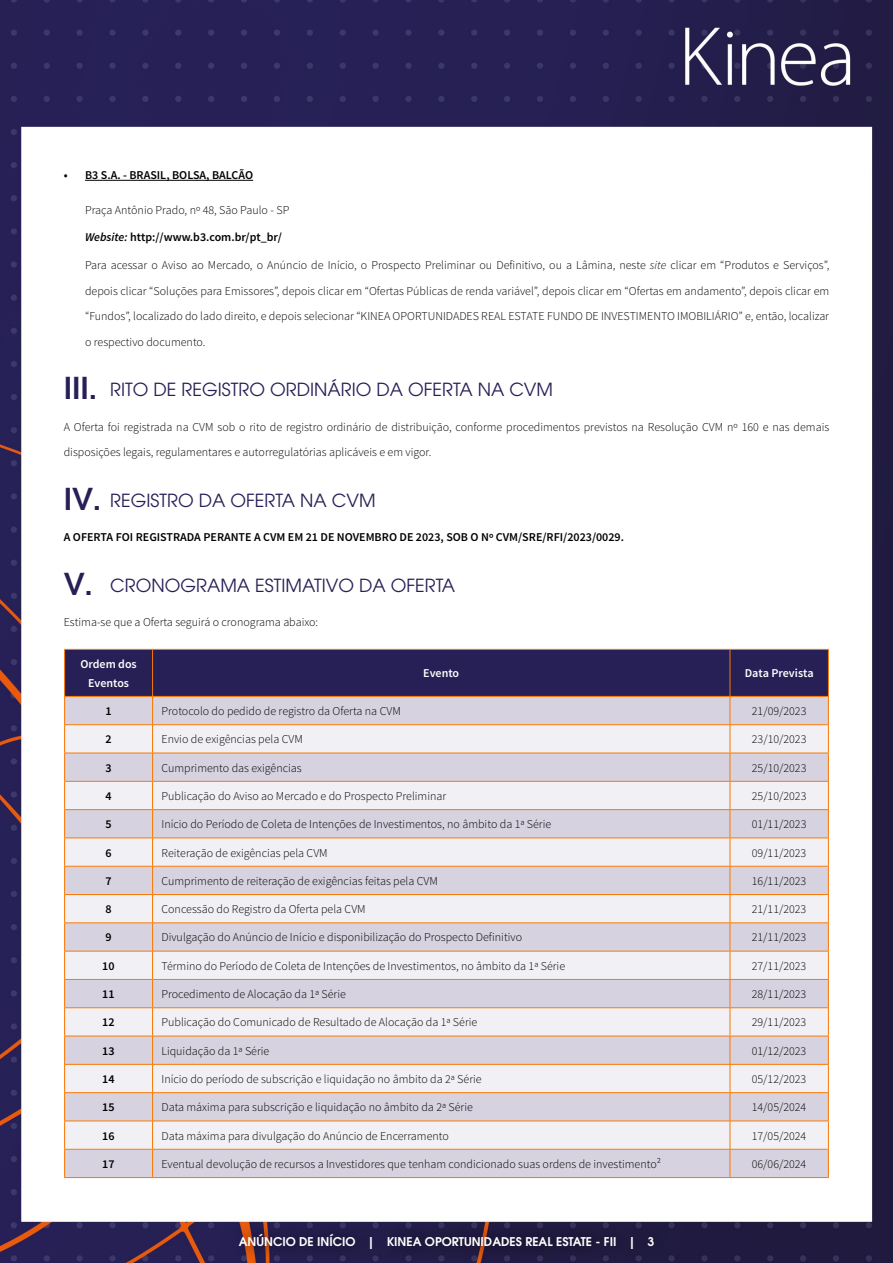
<style>
.page{position:relative;width:893px;height:1263px;background:#fff}
.page>*{position:absolute;margin:0;border:0;box-sizing:border-box;transform-origin:0 0}
.t1{font:18px "ITC Avant Garde Pro";color:#272056}
.t2{font:300 12px/25.7px "Source Sans Pro";color:#000;text-align:justify}
.t3{font:600 12px "Source Sans Pro";color:#000}
.t4{font:600 12px "ITC Avant Garde Pro";color:#fff}
.t5{font:600 12px/18.8px "Source Sans Pro";color:#fff;text-align:center}
.s1{font-style:italic}
.s2{font-weight:600;font-size:30px}
</style>
<div class="page">
<img style="left:0;top:0;width:893px;height:1263px">
<div style="left:230px;top:1222px;width:441px;height:40px;background:#000;opacity:.75"></div>
<hr style="left:85px;top:180px;width:168px;height:1px;background:#000">
<svg style="left:64px;top:649px;width:765px;height:528px"></svg>
<hr style="left:64px;top:1177px;width:89px;height:1px;background:#fa7804">
<hr style="left:153px;top:1177px;width:577px;height:1px;background:#fa7804">
<hr style="left:730px;top:1177px;width:99px;height:1px;background:#fa7804">
<p class="t3" style="left:64px;top:168px;width:191px">• B3 S.A. - BRASIL, BOLSA, BALCÃO</p>
<p class="t2" style="left:85px;top:197px;width:206px">Praça Antônio Prado, nº 48, São Paulo - SP</p>
<p class="t3" style="left:85px;top:230px;width:198px"><span class="s1">Website:</span> http://www.b3.com.br/pt_br/</p>
<p class="t2" style="left:85px;top:252px;width:746px">Para acessar o Aviso ao Mercado, o Anúncio de Início, o Prospecto Preliminar ou Definitivo, ou a Lâmina, neste <span class="s1">site</span> clicar em “Produtos e Serviços”, depois clicar “Soluções para Emissores”, depois clicar em “Ofertas Públicas de renda variável”, depois clicar em “Ofertas em andamento”, depois clicar em “Fundos”, localizado do lado direito, e depois selecionar “KINEA OPORTUNIDADES REAL ESTATE FUNDO DE INVESTIMENTO IMOBILIÁRIO” e, então, localizar o respectivo documento.</p>
<h1 class="t1" style="left:64px;top:378px;width:491px"><span class="s2">III.</span> RITO DE REGISTRO ORDINÁRIO DA OFERTA NA CVM</h1>
<p class="t2" style="left:64px;top:414px;width:767px">A Oferta foi registrada na CVM sob o rito de registro ordinário de distribuição, conforme procedimentos previstos na Resolução CVM nº 160 e nas demais disposições legais, regulamentares e autorregulatórias aplicáveis e em vigor.</p>
<h1 class="t1" style="left:64px;top:489px;width:313px"><span class="s2">IV.</span> REGISTRO DA OFERTA NA CVM</h1>
<p class="t3" style="left:64px;top:530px;width:562px">A OFERTA FOI REGISTRADA PERANTE A CVM EM 21 DE NOVEMBRO DE 2023, SOB O Nº CVM/SRE/RFI/2023/0029.</p>
<h1 class="t1" style="left:64px;top:574px;width:393px"><span class="s2">V.</span> CRONOGRAMA ESTIMATIVO DA OFERTA</h1>
<p class="t2" style="left:64px;top:610px;width:256px">Estima-se que a Oferta seguirá o cronograma abaixo:</p>
<p class="t5" style="left:80px;top:655px;width:58px">Ordem dos<br>Eventos</p>
<p class="t5" style="left:423px;top:664px;width:37px">Evento</p>
<p class="t5" style="left:745px;top:664px;width:70px">Data Prevista</p>
<p class="t3" style="left:105px;top:703px;width:8px">1</p>
<p class="t2" style="left:162px;top:698px;width:241px">Protocolo do pedido de registro da Oferta na CVM</p>
<p class="t2" style="left:752px;top:698px;width:56px">21/09/2023</p>
<p class="t3" style="left:105px;top:732px;width:8px">2</p>
<p class="t2" style="left:162px;top:727px;width:143px">Envio de exigências pela CVM</p>
<p class="t2" style="left:752px;top:727px;width:56px">23/10/2023</p>
<p class="t3" style="left:105px;top:760px;width:8px">3</p>
<p class="t2" style="left:162px;top:755px;width:142px">Cumprimento das exigências</p>
<p class="t2" style="left:752px;top:755px;width:56px">25/10/2023</p>
<p class="t3" style="left:105px;top:788px;width:8px">4</p>
<p class="t2" style="left:161px;top:783px;width:286px">Publicação do Aviso ao Mercado e do Prospecto Preliminar</p>
<p class="t2" style="left:752px;top:783px;width:56px">25/10/2023</p>
<p class="t3" style="left:105px;top:817px;width:8px">5</p>
<p class="t2" style="left:161px;top:811px;width:391px">Início do Período de Coleta de Intenções de Investimentos, no âmbito da 1ª Série</p>
<p class="t2" style="left:752px;top:811px;width:56px">01/11/2023</p>
<p class="t3" style="left:105px;top:845px;width:8px">6</p>
<p class="t2" style="left:161px;top:840px;width:168px">Reiteração de exigências pela CVM</p>
<p class="t2" style="left:752px;top:840px;width:56px">09/11/2023</p>
<p class="t3" style="left:105px;top:873px;width:8px">7</p>
<p class="t2" style="left:161px;top:868px;width:278px">Cumprimento de reiteração de exigências feitas pela CVM</p>
<p class="t2" style="left:752px;top:868px;width:56px">16/11/2023</p>
<p class="t3" style="left:105px;top:902px;width:8px">8</p>
<p class="t2" style="left:161px;top:896px;width:206px">Concessão do Registro da Oferta pela CVM</p>
<p class="t2" style="left:752px;top:896px;width:56px">21/11/2023</p>
<p class="t3" style="left:105px;top:930px;width:8px">9</p>
<p class="t2" style="left:161px;top:925px;width:362px">Divulgação do Anúncio de Início e disponibilização do Prospecto Definitivo</p>
<p class="t2" style="left:752px;top:925px;width:56px">21/11/2023</p>
<p class="t3" style="left:102px;top:958px;width:14px">10</p>
<p class="t2" style="left:161px;top:953px;width:405px">Término do Período de Coleta de Intenções de Investimentos, no âmbito da 1ª Série</p>
<p class="t2" style="left:752px;top:953px;width:56px">27/11/2023</p>
<p class="t3" style="left:102px;top:986px;width:14px">11</p>
<p class="t2" style="left:161px;top:981px;width:186px">Procedimento de Alocação da 1ª Série</p>
<p class="t2" style="left:752px;top:981px;width:56px">28/11/2023</p>
<p class="t3" style="left:102px;top:1015px;width:14px">12</p>
<p class="t2" style="left:161px;top:1010px;width:317px">Publicação do Comunicado de Resultado de Alocação da 1ª Série</p>
<p class="t2" style="left:752px;top:1010px;width:56px">29/11/2023</p>
<p class="t3" style="left:102px;top:1043px;width:14px">13</p>
<p class="t2" style="left:161px;top:1038px;width:109px">Liquidação da 1ª Série</p>
<p class="t2" style="left:752px;top:1038px;width:56px">01/12/2023</p>
<p class="t3" style="left:102px;top:1071px;width:14px">14</p>
<p class="t2" style="left:161px;top:1066px;width:322px">Início do período de subscrição e liquidação no âmbito da 2ª Série</p>
<p class="t2" style="left:752px;top:1066px;width:56px">05/12/2023</p>
<p class="t3" style="left:102px;top:1100px;width:14px">15</p>
<p class="t2" style="left:161px;top:1094px;width:313px">Data máxima para subscrição e liquidação no âmbito da 2ª Série</p>
<p class="t2" style="left:752px;top:1094px;width:56px">14/05/2024</p>
<p class="t3" style="left:102px;top:1128px;width:14px">16</p>
<p class="t2" style="left:161px;top:1123px;width:289px">Data máxima para divulgação do Anúncio de Encerramento</p>
<p class="t2" style="left:752px;top:1123px;width:56px">17/05/2024</p>
<p class="t3" style="left:102px;top:1156px;width:14px">17</p>
<p class="t2" style="left:161px;top:1151px;width:501px">Eventual devolução de recursos a Investidores que tenham condicionado suas ordens de investimento²</p>
<p class="t2" style="left:752px;top:1151px;width:56px">06/06/2024</p>
<p class="t4" style="left:239px;top:1234px;width:417px">ANÚNCIO DE INÍCIO | KINEA OPORTUNIDADES REAL ESTATE - FII | 3</p>
</div>
